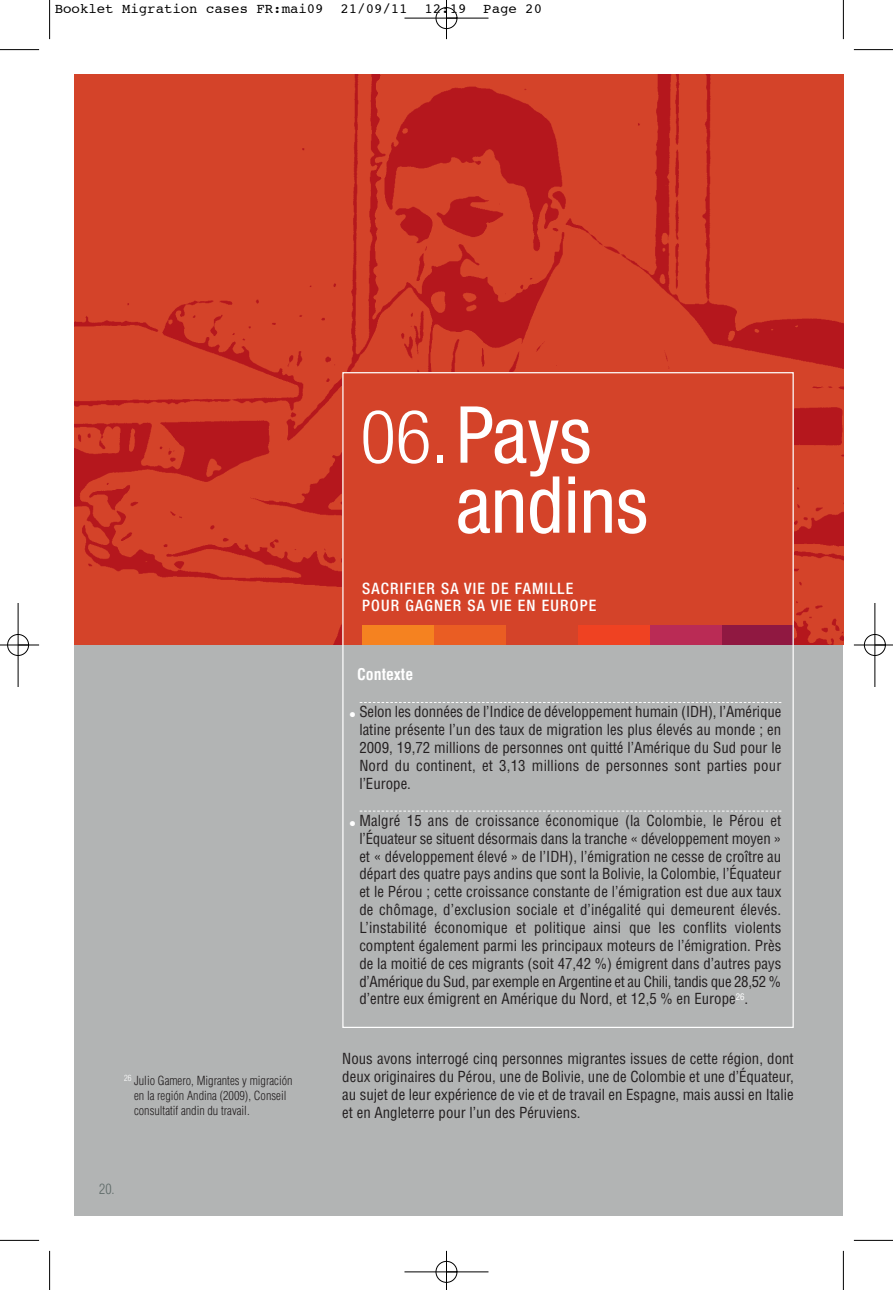
<style>
.page{position:relative;width:893px;height:1290px;background:#fff}
.page>*{position:absolute;margin:0;border:0;box-sizing:border-box;transform-origin:0 0}
.t1{font:condensed 78.75px/70px "Helvetica Neue";color:#fff}
.t2{font:500 condensed 15.75px/17.5px "Helvetica Neue";letter-spacing:.075em;color:#fff}
.t3{font:700 condensed 15.75px "Helvetica LT Std";color:#fff}
.t4{font:condensed 14.88px/17.8px "Helvetica LT Std";color:#231f20;text-align:justify}
.t5{font:14px "Courier";color:#000}
.t6{font:300 condensed 14px "Helvetica LT Std";color:#5f6b69}
.t7{font:300 condensed 12.25px/15px "Helvetica LT Std";color:#231f20}
.s1{font-weight:300;font-size:74.02px}
.s2{color:#fff}
</style>
<div class="page">
<div style="left:74px;top:620px;width:769px;height:595px;background:#b2b4b4"></div>
<img style="left:74px;top:74px;width:769px;height:571px">
<div style="left:342px;top:372px;width:452px;height:273px;background:#d44329"></div>
<div style="left:362px;top:625px;width:72px;height:20px;background:#f58220"></div>
<div style="left:434px;top:625px;width:72px;height:20px;background:#ea5d23"></div>
<div style="left:578px;top:625px;width:72px;height:20px;background:#ef4222"></div>
<div style="left:650px;top:625px;width:72px;height:20px;background:#ba2b55"></div>
<div style="left:722px;top:625px;width:72px;height:20px;background:#901841"></div>
<svg style="left:360px;top:702px;width:421px;height:1px"></svg>
<svg style="left:360px;top:811px;width:421px;height:1px"></svg>
<hr style="left:49px;top:0;width:1px;height:39px;background:#000">
<hr style="left:0;top:49px;width:39px;height:1px;background:#000">
<hr style="left:843px;top:0;width:1px;height:39px;background:#000">
<hr style="left:854px;top:49px;width:39px;height:1px;background:#000">
<hr style="left:49px;top:1251px;width:1px;height:39px;background:#000">
<hr style="left:0;top:1240px;width:39px;height:1px;background:#000">
<hr style="left:843px;top:1251px;width:1px;height:39px;background:#000">
<hr style="left:854px;top:1240px;width:39px;height:1px;background:#000">
<div style="left:436px;top:1261px;width:21px;height:22px;border:1px solid #fff;border-radius:50%"></div>
<hr style="left:404px;top:18px;width:84px;height:1px;background:#000">
<hr style="left:404px;top:1271px;width:84px;height:1px;background:#000">
<hr style="left:18px;top:603px;width:1px;height:84px;background:#000">
<hr style="left:875px;top:603px;width:1px;height:84px;background:#000">
<hr style="left:446px;top:0;width:1px;height:39px;background:#000">
<hr style="left:446px;top:1251px;width:1px;height:39px;background:#000">
<hr style="left:0;top:645px;width:39px;height:1px;background:#000">
<hr style="left:854px;top:645px;width:39px;height:1px;background:#000">
<div style="left:436px;top:7px;width:21px;height:22px;border:1px solid #000;border-radius:50%"></div>
<div style="left:436px;top:1261px;width:21px;height:21px;border:1px solid #000;border-radius:50%"></div>
<div style="left:7px;top:634px;width:22px;height:22px;border:1px solid #000;border-radius:50%"></div>
<div style="left:864px;top:634px;width:22px;height:22px;border:1px solid #000;border-radius:50%"></div>
<p class="t5" style="left:55px;top:2px;width:489px">Booklet Migration cases FR:mai09 21/09/11 12:19 Page 20</p>
<h1 class="t1" style="left:456px;top:406px;width:194px;text-indent:-96px"><span class="s1">06.</span>Pays andins</h1>
<p class="t2" style="left:362px;top:581px;width:236px">SACRIFIER SA VIE DE FAMILLE<br>POUR GAGNER SA VIE EN EUROPE</p>
<p class="t7" style="left:134px;top:1074px;width:160px;text-indent:-10px"><sup>26</sup> Julio Gamero, Migrantes y migración en la región Andina (2009), Conseil consultatif andin du travail.</p>
<p class="t6" style="left:99px;top:1183px;width:17px">20.</p>
<p class="t3" style="left:357px;top:668px;width:58px">Contexte</p>
<p class="t4" style="left:359px;top:704px;width:423px;text-indent:-10px"><span class="s2">●</span> Selon les données de l’Indice de développement humain (IDH), l’Amérique latine présente l’un des taux de migration les plus élevés au monde ; en 2009, 19,72 millions de personnes ont quitté l’Amérique du Sud pour le Nord du continent, et 3,13 millions de personnes sont parties pour l’Europe.</p>
<p class="t4" style="left:359px;top:813px;width:423px;text-indent:-10px"><span class="s2">●</span> Malgré 15 ans de croissance économique (la Colombie, le Pérou et l’Équateur se situent désormais dans la tranche « développement moyen » et « développement élevé » de l’IDH), l’émigration ne cesse de croître au départ des quatre pays andins que sont la Bolivie, la Colombie, l’Équateur et le Pérou ; cette croissance constante de l’émigration est due aux taux de chômage, d’exclusion sociale et d’inégalité qui demeurent élevés.<br>L’instabilité économique et politique ainsi que les conflits violents comptent également parmi les principaux moteurs de l’émigration. Près de la moitié de ces migrants (soit 47,42 %) émigrent dans d’autres pays d’Amérique du Sud, par exemple en Argentine et au Chili, tandis que 28,52 % d’entre eux émigrent en Amérique du Nord, et 12,5 % en Europe<sup>26</sup>.</p>
<p class="t4" style="left:342px;top:1051px;width:453px">Nous avons interrogé cinq personnes migrantes issues de cette région, dont deux originaires du Pérou, une de Bolivie, une de Colombie et une d’Équateur, au sujet de leur expérience de vie et de travail en Espagne, mais aussi en Italie et en Angleterre pour l’un des Péruviens.</p>
</div>
